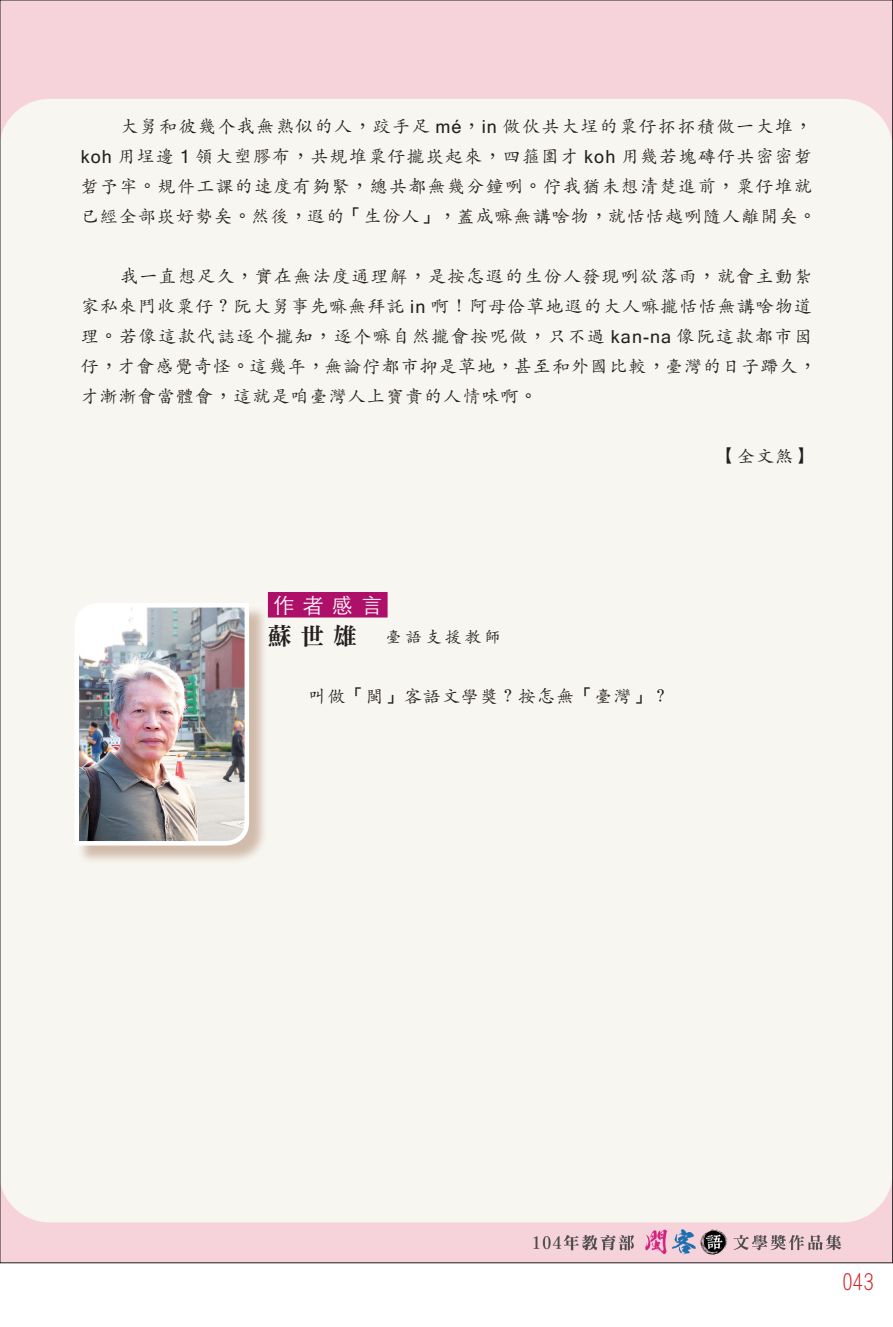
<style>
.page{position:relative;width:893px;height:1327px;background:#fff}
.page>*{position:absolute;margin:0;border:0;box-sizing:border-box;transform-origin:0 0}
.t1{font:300 21px "ST Heiti TC";color:#fff}
.t2{font:21px "DF Li Hei Lt WIN BF";color:#d1232a}
.t3{font:18px/30px "Adobe Kaiti Std";letter-spacing:.07em;color:#231f20}
.t4{font:16.5px "Adobe Kaiti Std";letter-spacing:.2em;color:#231f20}
.s1{font-family:"DF Li Kai Shu Md WIN BF"}
.s2{font-family:"Microsoft Sans Serif"}
.s3{font-family:"DFN Ming XB HK BF";font-size:24px}
</style>
<div class="page">
<img style="left:2px;top:2px;width:889px;height:1259px">
<div style="left:268px;top:592px;width:120px;height:25px;background:#ae0f69"></div>
<div style="left:77px;top:605px;width:191px;height:259px;background:#89502b;opacity:.35"></div>
<img style="left:72px;top:601px;width:179px;height:247px">
<svg style="left:366px;top:642px;width:12px;height:1px"></svg>
<p class="t3" style="left:81px;top:111px;width:737px;text-indent:39px">大舅和彼幾个我無熟似的人<span class="s1">，</span>跤手足 <span class="s2">mé</span><span class="s1">，</span><span class="s2">in</span> 做伙共大埕的粟仔抔抔積做一大堆<span class="s1">，</span><span class="s2">koh</span> 用埕邊 <span class="s2">1</span> 領大塑膠布<span class="s1">，</span>共規堆粟仔攏崁起來<span class="s1">，</span>四箍圍才 <span class="s2">koh</span> 用幾若塊磚仔共密密硩硩予牢<span class="s1">。</span>規件工課的速度有夠緊<span class="s1">，</span>總共都無幾分鐘咧<span class="s1">。</span>佇我猶未想清楚進前<span class="s1">，</span>粟仔堆就已經全部崁好勢矣<span class="s1">。</span>然後<span class="s1">，</span>遐的<span class="s1">「</span>生份人<span class="s1">」，</span>蓋成嘛無講啥物<span class="s1">，</span>就恬恬越咧隨人離開矣<span class="s1">。</span></p>
<p class="t3" style="left:81px;top:261px;width:737px;text-indent:39px">我一直想足久<span class="s1">，</span>實在無法度通理解<span class="s1">，</span>是按怎遐的生份人發現咧欲落雨<span class="s1">，</span>就會主動紮家私來鬥收粟仔<span class="s1">？</span>阮大舅事先嘛無拜託 <span class="s2">in</span> 啊<span class="s1">！</span>阿母佮草地遐的大人嘛攏恬恬無講啥物道理<span class="s1">。</span>若像這款代誌逐个攏知<span class="s1">，</span>逐个嘛自然攏會按呢做<span class="s1">，</span>只不過 <span class="s2">kan-na</span> 像阮這款都市囡仔<span class="s1">，</span>才會感覺奇怪<span class="s1">。</span>這幾年<span class="s1">，</span>無論佇都市抑是草地<span class="s1">，</span>甚至和外國比較<span class="s1">，</span>臺灣的日子蹛久<span class="s1">，</span>才漸漸會當體會<span class="s1">，</span>這就是咱臺灣人上寶貴的人情味啊<span class="s1">。</span></p>
<p class="t1" style="left:273px;top:587px;width:111px">作者感言</p>
<p class="t4" style="left:268px;top:627px;width:235px"><span class="s3">蘇世雄</span>　臺語支援教師</p>
<p class="t3" style="left:308px;top:681px;width:363px">叫做<span class="s1">「</span>閩<span class="s1">」</span>客語文學獎<span class="s1">？</span>按怎無<span class="s1">「</span>臺灣<span class="s1">」？</span></p>
<p class="t3" style="left:718px;top:441px;width:96px"><span class="s1">【</span>全文煞<span class="s1">】</span></p>
<p class="t2" style="left:842px;top:1271px;width:33px">043</p>
</div>
